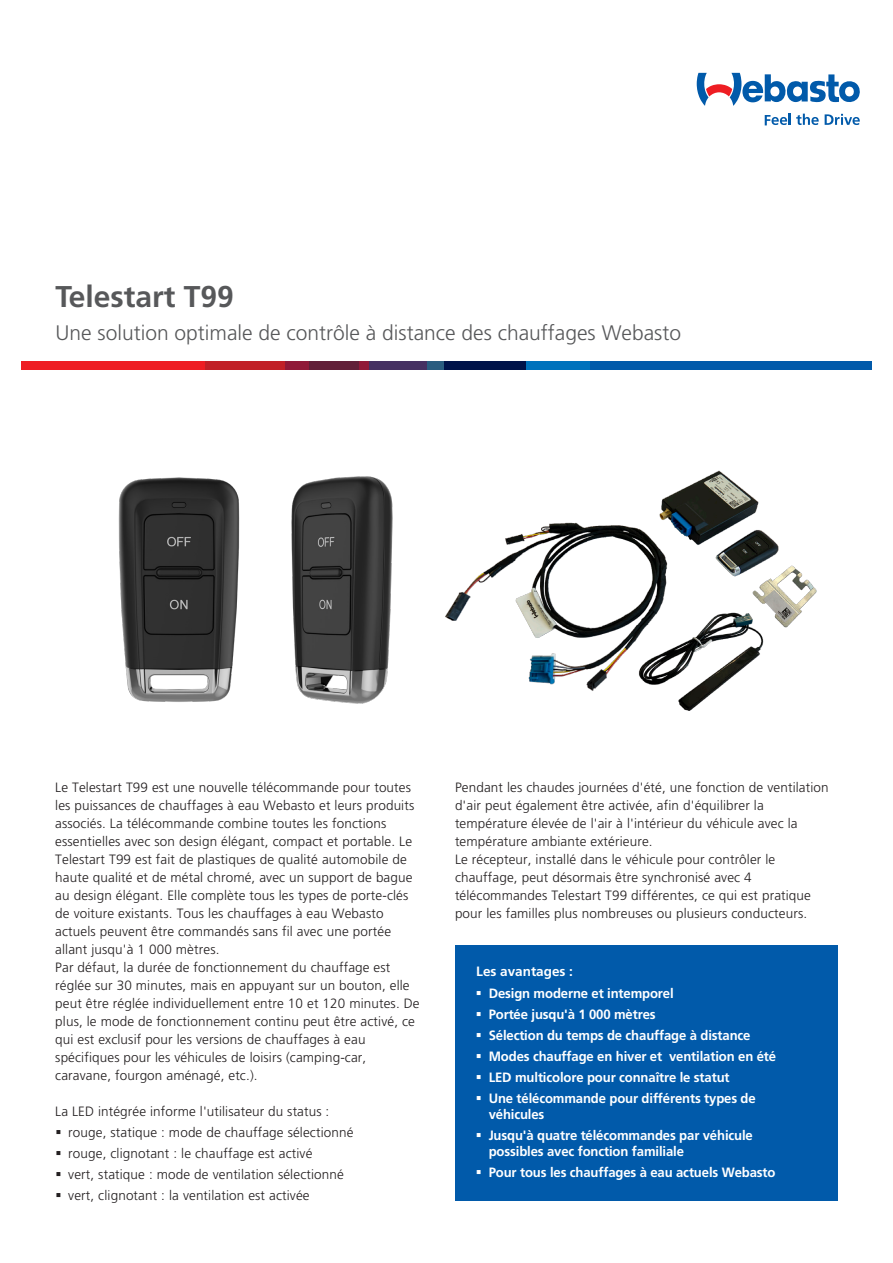
<style>
.page{position:relative;width:893px;height:1263px;background:#fff}
.page>*{position:absolute;margin:0;border:0;box-sizing:border-box;transform-origin:0 0}
.t1{font:700 30px "Frutiger";color:#57585a}
.t2{font:300 21px "Frutiger";color:#57585a}
.Copy{font:300 13.5px/18px "Frutiger";letter-spacing:.01em;color:#231f20}
.t3{font:700 13.5px/21px "Frutiger";letter-spacing:-.01em;color:#fff}
</style>
<div class="page">
<svg style="left:765px;top:114px;width:54px;height:11px"></svg>
<svg style="left:825px;top:114px;width:35px;height:11px"></svg>
<svg style="left:697px;top:73px;width:163px;height:33px"></svg>
<div style="left:21px;top:361px;width:184px;height:9px;background:#ee1d23"></div>
<div style="left:205px;top:361px;width:80px;height:9px;background:#c12027"></div>
<div style="left:285px;top:361px;width:24px;height:9px;background:#901938"></div>
<div style="left:309px;top:361px;width:50px;height:9px;background:#611f38"></div>
<div style="left:359px;top:361px;width:10px;height:9px;background:#901938"></div>
<div style="left:369px;top:361px;width:57px;height:9px;background:#453162"></div>
<div style="left:426px;top:361px;width:18px;height:9px;background:#2a5d80"></div>
<div style="left:444px;top:361px;width:82px;height:9px;background:#00134a"></div>
<div style="left:526px;top:361px;width:64px;height:9px;background:#0072bc"></div>
<div style="left:590px;top:361px;width:282px;height:9px;background:#015aaa"></div>
<div style="left:455px;top:945px;width:383px;height:256px;background:#015aaa"></div>
<img style="left:291px;top:476px;width:102px;height:228px">
<img style="left:118px;top:477px;width:122px;height:225px">
<img style="left:445px;top:470px;width:372px;height:241px">
<p class="t1" style="left:56px;top:279px;width:180px">Telestart T99</p>
<p class="t2" style="left:56px;top:321px;width:627px">Une solution optimale de contrôle à distance des chauffages Webasto</p>
<p class="Copy" style="left:55px;top:779px;width:366px">Le Telestart T99 est une nouvelle télécommande pour toutes les puissances de chauffages à eau Webasto et leurs produits associés. La télécommande combine toutes les fonctions essentielles avec son design élégant, compact et portable. Le Telestart T99 est fait de plastiques de qualité automobile de haute qualité et de métal chromé, avec un support de bague au design élégant. Elle complète tous les types de porte-clés de voiture existants. Tous les chauffages à eau Webasto actuels peuvent être commandés sans fil avec une portée allant jusqu'à 1 000 mètres.<br>Par défaut, la durée de fonctionnement du chauffage est réglée sur 30 minutes, mais en appuyant sur un bouton, elle peut être réglée individuellement entre 10 et 120 minutes. De plus, le mode de fonctionnement continu peut être activé, ce qui est exclusif pour les versions de chauffages à eau spécifiques pour les véhicules de loisirs (camping-car, caravane, fourgon aménagé, etc.).</p>
<p class="Copy" style="left:55px;top:1102px;width:276px">La LED intégrée informe l'utilisateur du status :</p>
<p class="Copy" style="left:68px;top:1122px;width:287px;line-height:21px">rouge, statique : mode de chauffage sélectionné rouge, clignotant : le chauffage est activé<br>vert, statique : mode de ventilation sélectionné vert, clignotant : la ventilation est activée</p>
<p class="Copy" style="left:455px;top:779px;width:375px">Pendant les chaudes journées d'été, une fonction de ventilation d'air peut également être activée, afin d'équilibrer la température élevée de l'air à l'intérieur du véhicule avec la température ambiante extérieure.<br>Le récepteur, installé dans le véhicule pour contrôler le chauffage, peut désormais être synchronisé avec 4 télécommandes Telestart T99 différentes, ce qui est pratique pour les familles plus nombreuses ou plusieurs conducteurs.</p>
<p class="t3" style="left:476px;top:961px;width:98px">Les avantages :</p>
<p class="t3" style="left:489px;top:982px;width:289px">Design moderne et intemporel<br>Portée jusqu'à 1 000 mètres<br>Sélection du temps de chauffage à distance Modes chauffage en hiver et ventilation en été LED multicolore pour connaître le statut<br>Une télécommande pour différents types de</p>
<p class="t3" style="left:489px;top:1104px;width:266px">véhicules<br>Jusqu'à quatre télécommandes par véhicule</p>
<p class="t3" style="left:489px;top:1141px;width:288px">possibles avec fonction familiale<br>Pour tous les chauffages à eau actuels Webasto</p>
</div>
